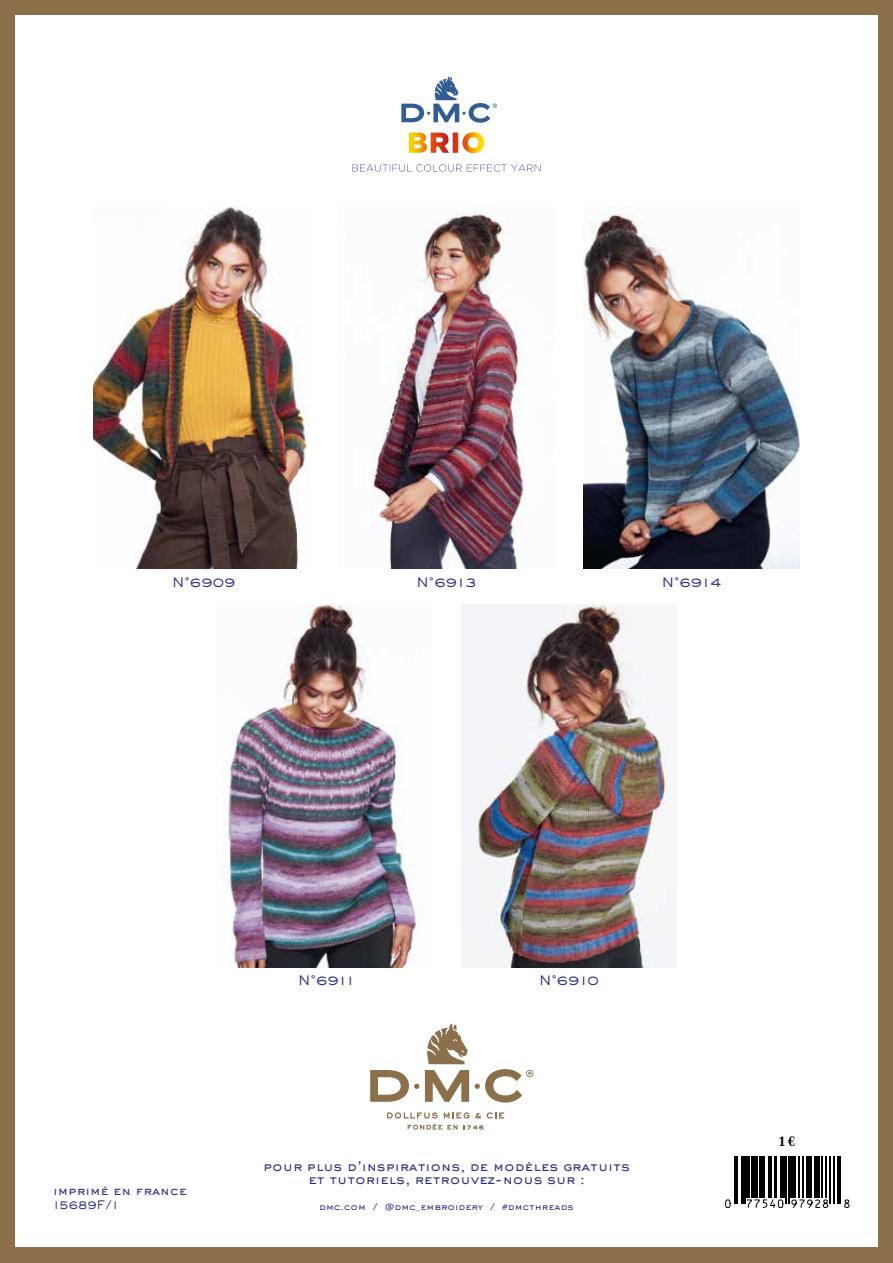
<style>
.page{position:relative;width:893px;height:1263px;background:#fff}
.page>*{position:absolute;margin:0;border:0;box-sizing:border-box;transform-origin:0 0}
.t1{font:700 14.25px "Adobe Caslon Pro";color:#000}
.t2{font:500 12.75px/12.8px "Sackers Gothic Std";color:#2c2d84;text-align:center}
.t3{font:500 12px "Sackers Gothic Std";color:#2c2d84}
.t4{font:500 11.55px "Sackers Gothic Std";color:#2c2d84;scale:.91 1}
.t5{font:500 9px "Sackers Gothic Std";color:#2c2d84}
</style>
<div class="page">
<svg style="left:387px;top:1112px;width:51px;height:6px"></svg>
<svg style="left:444px;top:1112px;width:25px;height:6px"></svg>
<svg style="left:475px;top:1113px;width:6px;height:5px"></svg>
<svg style="left:487px;top:1112px;width:17px;height:6px"></svg>
<svg style="left:408px;top:1124px;width:76px;height:6px"></svg>
<svg style="left:370px;top:1070px;width:49px;height:32px"></svg>
<svg style="left:425px;top:1070px;width:44px;height:32px"></svg>
<svg style="left:427px;top:1024px;width:41px;height:40px"></svg>
<svg style="left:475px;top:1069px;width:58px;height:33px"></svg>
<svg style="left:409px;top:132px;width:75px;height:21px"></svg>
<svg style="left:352px;top:164px;width:188px;height:8px"></svg>
<svg style="left:401px;top:76px;width:96px;height:47px"></svg>
<svg style="left:735px;top:1156px;width:105px;height:42px"></svg>
<hr style="left:734px;top:1156px;width:1px;height:48px;background:#000">
<hr style="left:736px;top:1156px;width:2px;height:48px;background:#000">
<hr style="left:741px;top:1156px;width:2px;height:48px;background:#000">
<hr style="left:744px;top:1156px;width:1px;height:48px;background:#000">
<hr style="left:747px;top:1156px;width:3px;height:42px;background:#000">
<hr style="left:751px;top:1156px;width:2px;height:42px;background:#000">
<hr style="left:754px;top:1156px;width:4px;height:42px;background:#000">
<hr style="left:759px;top:1156px;width:2px;height:42px;background:#000">
<hr style="left:762px;top:1156px;width:3px;height:42px;background:#000">
<hr style="left:768px;top:1156px;width:1px;height:42px;background:#000">
<hr style="left:770px;top:1156px;width:1px;height:42px;background:#000">
<hr style="left:775px;top:1156px;width:2px;height:42px;background:#000">
<hr style="left:780px;top:1156px;width:2px;height:42px;background:#000">
<hr style="left:784px;top:1156px;width:1px;height:42px;background:#000">
<hr style="left:786px;top:1156px;width:1px;height:48px;background:#000">
<hr style="left:788px;top:1156px;width:1px;height:48px;background:#000">
<hr style="left:790px;top:1156px;width:4px;height:42px;background:#000">
<hr style="left:795px;top:1156px;width:1px;height:42px;background:#000">
<hr style="left:798px;top:1156px;width:1px;height:42px;background:#000">
<hr style="left:803px;top:1156px;width:1px;height:42px;background:#000">
<hr style="left:806px;top:1156px;width:3px;height:42px;background:#000">
<hr style="left:811px;top:1156px;width:1px;height:42px;background:#000">
<hr style="left:814px;top:1156px;width:2px;height:42px;background:#000">
<hr style="left:817px;top:1156px;width:3px;height:42px;background:#000">
<hr style="left:822px;top:1156px;width:1px;height:42px;background:#000">
<hr style="left:825px;top:1156px;width:1px;height:42px;background:#000">
<hr style="left:830px;top:1156px;width:1px;height:48px;background:#000">
<hr style="left:833px;top:1156px;width:1px;height:48px;background:#000">
<hr style="left:837px;top:1156px;width:2px;height:48px;background:#000">
<hr style="left:840px;top:1156px;width:1px;height:48px;background:#000">
<svg style="left:725px;top:1198px;width:125px;height:10px"></svg>
<img style="left:461px;top:605px;width:216px;height:362px">
<img style="left:584px;top:210px;width:215px;height:359px">
<img style="left:371px;top:209px;width:156px;height:360px">
<img style="left:223px;top:605px;width:199px;height:362px">
<img style="left:94px;top:206px;width:215px;height:363px">
<div style="left:0;top:0;width:893px;height:15px;background:#8c6f4b"></div>
<div style="left:0;top:1247px;width:893px;height:16px;background:#8c6f4b"></div>
<div style="left:878px;top:0;width:15px;height:1263px;background:#8c6f4b"></div>
<div style="left:0;top:0;width:15px;height:1263px;background:#8c6f4b"></div>
<p class="t2" style="left:172px;top:575px;width:65px">N°6909</p>
<p class="t2" style="left:417px;top:575px;width:61px">N°6913</p>
<p class="t2" style="left:662px;top:575px;width:61px">N°6914</p>
<p class="t3" style="left:53px;top:1183px;width:135px">imprimé en france</p>
<p class="t4" style="left:53px;top:1197px;width:73px">15689F/1</p>
<p class="t2" style="left:298px;top:974px;width:58px">N°6911</p>
<p class="t2" style="left:539px;top:974px;width:61px">N°6910</p>
<p class="t2" style="left:263px;top:1160px;width:368px">pour plus d’inspirations, de modèles gratuits et tutoriels, retrouvez-nous sur :</p>
<p class="t5" style="left:319px;top:1200px;width:256px">dmc.com / @dmc_embroidery / #dmcthreads</p>
<p class="t1" style="left:778px;top:1132px;width:18px">1 €</p>
</div>
